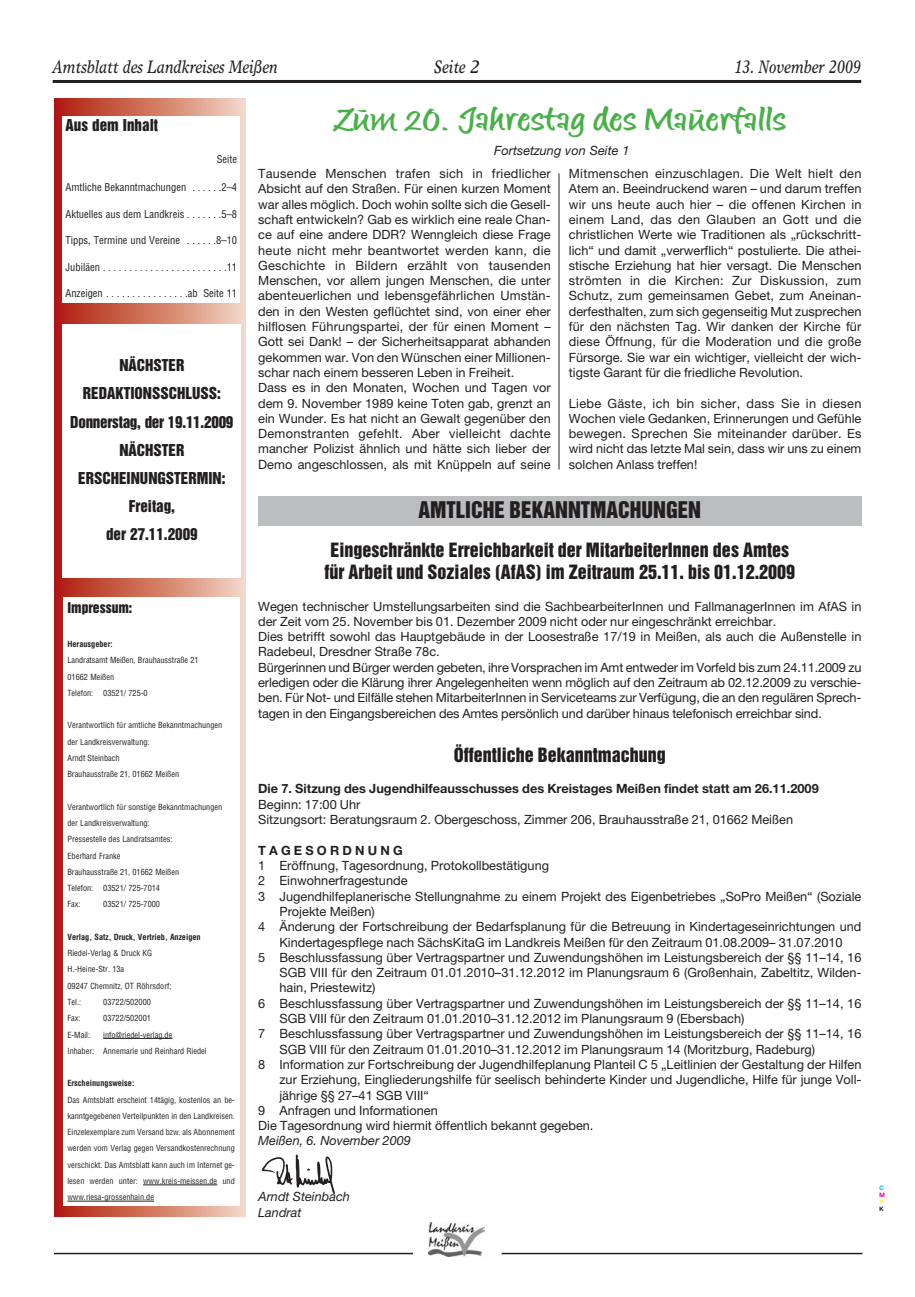
<style>
.page{position:relative;width:915px;height:1297px;background:#fff}
.page>*{position:absolute;margin:0;border:0;box-sizing:border-box;transform-origin:0 0}
.t1{font:30px "Matthia LT";color:#48b048;scale:1.35 1}
.t2{font:21px "Helvetica Inserat";color:#231f20}
.t3{font:18px/21.6px "Helvetica Inserat";color:#231f20;text-align:center}
.t4{font:italic 18px "Times Europa";color:#231f20;scale:.8 1}
.t5{font:15px/28.2px "Helvetica Inserat";color:#231f20;text-align:center}
.t6{font:13.5px "Helvetica Inserat";color:#231f20}
.t7{font:12.75px/15.3px "Helvetica Neue";color:#231f20}
.t8{font:700 12.75px "Helvetica Neue";color:#231f20}
.t9{font:italic 12.75px/15.3px "Helvetica Neue";color:#231f20}
.t10{font:condensed 10.5px "Helvetica";color:#231f20}
.t11{font:condensed 8.25px/16.2px "Helvetica";color:#231f20}
.t12{font:700 condensed 8.25px "Helvetica";color:#231f20}
.t13{font:6px "Helvetica Neue";color:#00adef}
.t14{font:6px "Helvetica Neue";color:#ec008c}
.t15{font:6px "Helvetica Neue";color:#fff200}
.t16{font:6px "Helvetica Neue";color:#231f20}
</style>
<div class="page">
<hr style="left:53px;top:80px;width:807px;height:3px;background:#231f20">
<img style="left:428px;top:1222px;width:56px;height:34px">
<hr style="left:54px;top:1253px;width:359px;height:1px;background:#231f20">
<hr style="left:501px;top:1253px;width:361px;height:1px;background:#231f20">
<svg style="left:54px;top:99px;width:192px;height:1117px;background:#d07367"></svg>
<div style="left:62px;top:324px;width:179px;height:254px;background:#fff"></div>
<div style="left:63px;top:597px;width:176px;height:609px;background:#fff"></div>
<hr style="left:103px;top:1038px;width:69px;height:1px;background:#231f20">
<hr style="left:143px;top:1184px;width:74px;height:1px;background:#231f20">
<hr style="left:67px;top:1201px;width:87px;height:1px;background:#231f20">
<div style="left:62px;top:116px;width:178px;height:186px;background:#fff"></div>
<div style="left:258px;top:496px;width:603px;height:30px;background:#bbbdbf"></div>
<img style="left:261px;top:1154px;width:74px;height:40px">
<hr style="left:558px;top:173px;width:1px;height:296px;background:#231f20">
<h3 class="t4" style="left:53px;top:60px;width:283px">Amtsblatt des Landkreises Meißen</h3>
<h3 class="t4" style="left:434px;top:60px;width:59px">Seite 2</h3>
<h3 class="t4" style="left:733px;top:60px;width:160px">13. November 2009</h3>
<p class="t5" style="left:65px;top:112px;width:94px">Aus dem Inhalt</p>
<p class="t10" style="left:217px;top:155px;width:22px">Seite</p>
<p class="t10" style="left:65px;top:183px;width:173px">Amtliche Bekanntmachungen . . . . . .2–4</p>
<p class="t10" style="left:65px;top:210px;width:173px">Aktuelles aus dem Landkreis . . . . . . .5–8</p>
<p class="t10" style="left:65px;top:236px;width:173px">Tipps, Termine und Vereine . . . . . .8–10</p>
<p class="t10" style="left:65px;top:263px;width:173px">Jubiläen . . . . . . . . . . . . . . . . . . . . . . . .11</p>
<p class="t10" style="left:65px;top:289px;width:173px">Anzeigen . . . . . . . . . . . . . . . .ab Seite 11</p>
<p class="t5" style="left:70px;top:352px;width:165px">NÄCHSTER<br>REDAKTIONSSCHLUSS:<br>Donnerstag, der 19.11.2009<br>NÄCHSTER<br>ERSCHEINUNGSTERMIN:<br>Freitag,<br>der 27.11.2009</p>
<p class="t6" style="left:67px;top:602px;width:66px">Impressum:</p>
<p class="t12" style="left:67px;top:641px;width:47px">Herausgeber:</p>
<p class="t11" style="left:67px;top:653px;width:133px">Landratsamt Meißen, Brauhausstraße 21<br>01662 Meißen<br>Telefon: 03521/ 725-0</p>
<p class="t11" style="left:67px;top:718px;width:156px">Verantwortlich für amtliche Bekanntmachungen der Landkreisverwaltung:<br>Arndt Steinbach<br>Brauhausstraße 21, 01662 Meißen</p>
<p class="t11" style="left:67px;top:799px;width:156px">Verantwortlich für sonstige Bekanntmachungen der Landkreisverwaltung:<br>Pressestelle des Landratsamtes:<br>Eberhard Franke<br>Brauhausstraße 21, 01662 Meißen<br>Telefon: 03521/ 725-7014<br>Fax:</p>
<p class="t11" style="left:103px;top:897px;width:58px">03521/ 725-7000</p>
<p class="t12" style="left:67px;top:934px;width:135px">Verlag, Satz, Druck, Vertrieb, Anzeigen</p>
<p class="t11" style="left:67px;top:946px;width:105px">Riedel-Verlag &amp; Druck KG<br>H.-Heine-Str. 13a<br>09247 Chemnitz, OT Röhrsdorf;<br>Tel.:</p>
<p class="t11" style="left:103px;top:995px;width:49px">03722/502000</p>
<p class="t11" style="left:67px;top:1011px;width:15px">Fax:</p>
<p class="t11" style="left:103px;top:1011px;width:49px">03722/502001</p>
<p class="t11" style="left:67px;top:1027px;width:24px">E-Mail:</p>
<p class="t11" style="left:67px;top:1027px;width:141px;text-align:center">info@riedel-verlag.de<br>Inhaber: Annemarie und Reinhard Riedel</p>
<p class="t12" style="left:67px;top:1080px;width:68px">Erscheinungsweise:</p>
<p class="t11" style="left:67px;top:1092px;width:169px;text-align:justify">Das Amtsblatt erscheint 14tägig, kostenlos an be&shy;kanntgegebenen Verteilpunkten in den Landkreisen.<br>Einzelexemplare zum Versand bzw. als Abonnement werden vom Verlag gegen Versandkostenrechnung verschickt. Das Amtsblatt kann auch im Internet ge&shy;lesen werden unter: www.kreis-meissen.de und www.riesa-grossenhain.de</p>
<h1 class="t1" style="left:334px;top:106px;width:335px">Zum 20. Jahrestag des Mauerfalls</h1>
<p class="t9" style="left:494px;top:144px;width:137px">Fortsetzung von Seite 1</p>
<p class="t7" style="left:258px;top:167px;width:294px">Tausende Menschen trafen sich in friedlicher Absicht auf den Straßen. Für einen kurzen Moment war alles möglich. Doch wohin sollte sich die Gesell&shy;schaft entwickeln? Gab es wirklich eine reale Chan&shy;ce auf eine andere DDR? Wenngleich diese Frage heute nicht mehr beantwortet werden kann, die Geschichte in Bildern erzählt von tausenden Menschen, vor allem jungen Menschen, die unter abenteuerlichen und lebensgefährlichen Umstän&shy;den in den Westen geflüchtet sind, von einer eher hilflosen Führungspartei, der für einen Moment – Gott sei Dank! – der Sicherheitsapparat abhanden gekommen war. Von den Wünschen einer Millionen&shy;schar nach einem besseren Leben in Freiheit.<br>Dass es in den Monaten, Wochen und Tagen vor dem 9. November 1989 keine Toten gab, grenzt an ein Wunder. Es hat nicht an Gewalt gegenüber den Demonstranten gefehlt. Aber vielleicht dachte mancher Polizist ähnlich und hätte sich lieber der Demo angeschlossen, als mit Knüppeln auf seine</p>
<p class="t7" style="left:568px;top:167px;width:294px;text-align:justify">Mitmenschen einzuschlagen. Die Welt hielt den Atem an. Beeindruckend waren – und darum treffen wir uns heute auch hier – die offenen Kirchen in einem Land, das den Glauben an Gott und die christlichen Werte wie Traditionen als „rückschritt&shy;lich“ und damit „verwerflich“ postulierte. Die athei&shy;stische Erziehung hat hier versagt. Die Menschen strömten in die Kirchen: Zur Diskussion, zum Schutz, zum gemeinsamen Gebet, zum Aneinan&shy;derfesthalten, zum sich gegenseitig Mut zusprechen für den nächsten Tag. Wir danken der Kirche für diese Öffnung, für die Moderation und die große Fürsorge. Sie war ein wichtiger, vielleicht der wich&shy;tigste Garant für die friedliche Revolution.</p>
<p class="t7" style="left:568px;top:397px;width:294px;text-align:justify">Liebe Gäste, ich bin sicher, dass Sie in diesen Wochen viele Gedanken, Erinnerungen und Gefühle bewegen. Sprechen Sie miteinander darüber. Es wird nicht das letzte Mal sein, dass wir uns zu einem solchen Anlass treffen!</p>
<h2 class="t2" style="left:418px;top:502px;width:284px">AMTLICHE BEKANNTMACHUNGEN</h2>
<h3 class="t3" style="left:324px;top:540px;width:472px">Eingeschränkte Erreichbarkeit der MitarbeiterInnen des Amtes für Arbeit und Soziales (AfAS) im Zeitraum 25.11. bis 01.12.2009</h3>
<p class="t7" style="left:258px;top:600px;width:604px">Wegen technischer Umstellungsarbeiten sind die SachbearbeiterInnen und FallmanagerInnen im AfAS in der Zeit vom 25. November bis 01. Dezember 2009 nicht oder nur eingeschränkt erreichbar.<br>Dies betrifft sowohl das Hauptgebäude in der Loosestraße 17/19 in Meißen, als auch die Außenstelle in Radebeul, Dresdner Straße 78c.<br>Bürgerinnen und Bürger werden gebeten, ihre Vorsprachen im Amt entweder im Vorfeld bis zum 24.11.2009 zu erledigen oder die Klärung ihrer Angelegenheiten wenn möglich auf den Zeitraum ab 02.12.2009 zu verschie&shy;ben. Für Not- und Eilfälle stehen MitarbeiterInnen in Serviceteams zur Verfügung, die an den regulären Sprech&shy;tagen in den Eingangsbereichen des Amtes persönlich und darüber hinaus telefonisch erreichbar sind.</p>
<h3 class="t3" style="left:453px;top:744px;width:214px">Öffentliche Bekanntmachung</h3>
<p class="t8" style="left:258px;top:784px;width:562px">Die 7. Sitzung des Jugendhilfeausschusses des Kreistages Meißen findet statt am 26.11.2009</p>
<p class="t7" style="left:258px;top:798px;width:536px">Beginn: 17:00 Uhr<br>Sitzungsort: Beratungsraum 2. Obergeschoss, Zimmer 206, Brauhausstraße 21, 01662 Meißen</p>
<p class="t8" style="left:258px;top:845px;width:146px">T A G E S O R D N U N G</p>
<p class="t7" style="left:258px;top:859px;width:292px">1 Eröffnung, Tagesordnung, Protokollbestätigung</p>
<p class="t7" style="left:258px;top:874px;width:151px">2 Einwohnerfragestunde</p>
<p class="t7" style="left:258px;top:890px;width:604px">3 Jugendhilfeplanerische Stellungnahme zu einem Projekt des Eigenbetriebes „SoPro Meißen“ (Soziale</p>
<p class="t7" style="left:279px;top:905px;width:97px">Projekte Meißen)</p>
<p class="t7" style="left:258px;top:920px;width:604px">4 Änderung der Fortschreibung der Bedarfsplanung für die Betreuung in Kindertageseinrichtungen und</p>
<p class="t7" style="left:279px;top:936px;width:564px">Kindertagespflege nach SächsKitaG im Landkreis Meißen für den Zeitraum 01.08.2009– 31.07.2010</p>
<p class="t7" style="left:258px;top:951px;width:604px">5 Beschlussfassung über Vertragspartner und Zuwendungshöhen im Leistungsbereich der §§ 11–14, 16</p>
<p class="t7" style="left:279px;top:966px;width:583px">SGB VIII für den Zeitraum 01.01.2010–31.12.2012 im Planungsraum 6 (Großenhain, Zabeltitz, Wilden-</p>
<p class="t7" style="left:279px;top:981px;width:97px">hain, Priestewitz)</p>
<p class="t7" style="left:258px;top:997px;width:604px">6 Beschlussfassung über Vertragspartner und Zuwendungshöhen im Leistungsbereich der §§ 11–14, 16</p>
<p class="t7" style="left:279px;top:1012px;width:466px">SGB VIII für den Zeitraum 01.01.2010–31.12.2012 im Planungsraum 9 (Ebersbach)</p>
<p class="t7" style="left:258px;top:1027px;width:604px">7 Beschlussfassung über Vertragspartner und Zuwendungshöhen im Leistungsbereich der §§ 11–14, 16</p>
<p class="t7" style="left:279px;top:1043px;width:537px">SGB VIII für den Zeitraum 01.01.2010–31.12.2012 im Planungsraum 14 (Moritzburg, Radeburg)</p>
<p class="t7" style="left:258px;top:1058px;width:604px">8 Information zur Fortschreibung der Jugendhilfeplanung Planteil C 5 „Leitlinien der Gestaltung der Hilfen</p>
<p class="t7" style="left:279px;top:1073px;width:583px">zur Erziehung, Eingliederungshilfe für seelisch behinderte Kinder und Jugendliche, Hilfe für junge Voll-</p>
<p class="t7" style="left:279px;top:1089px;width:151px">jährige §§ 27–41 SGB VIII“</p>
<p class="t7" style="left:258px;top:1104px;width:181px">9 Anfragen und Informationen</p>
<p class="t7" style="left:258px;top:1119px;width:337px">Die Tagesordnung wird hiermit öffentlich bekannt gegeben.</p>
<p class="t9" style="left:258px;top:1134px;width:154px">Meißen, 6. November 2009</p>
<p class="t9" style="left:258px;top:1190px;width:93px">Arndt Steinbach<br>Landrat</p>
<p class="t13" style="left:879px;top:1185px;width:6px">C</p>
<p class="t14" style="left:879px;top:1192px;width:7px">M</p>
<p class="t15" style="left:879px;top:1200px;width:5px">Y</p>
<p class="t16" style="left:879px;top:1207px;width:6px">K</p>
</div>
